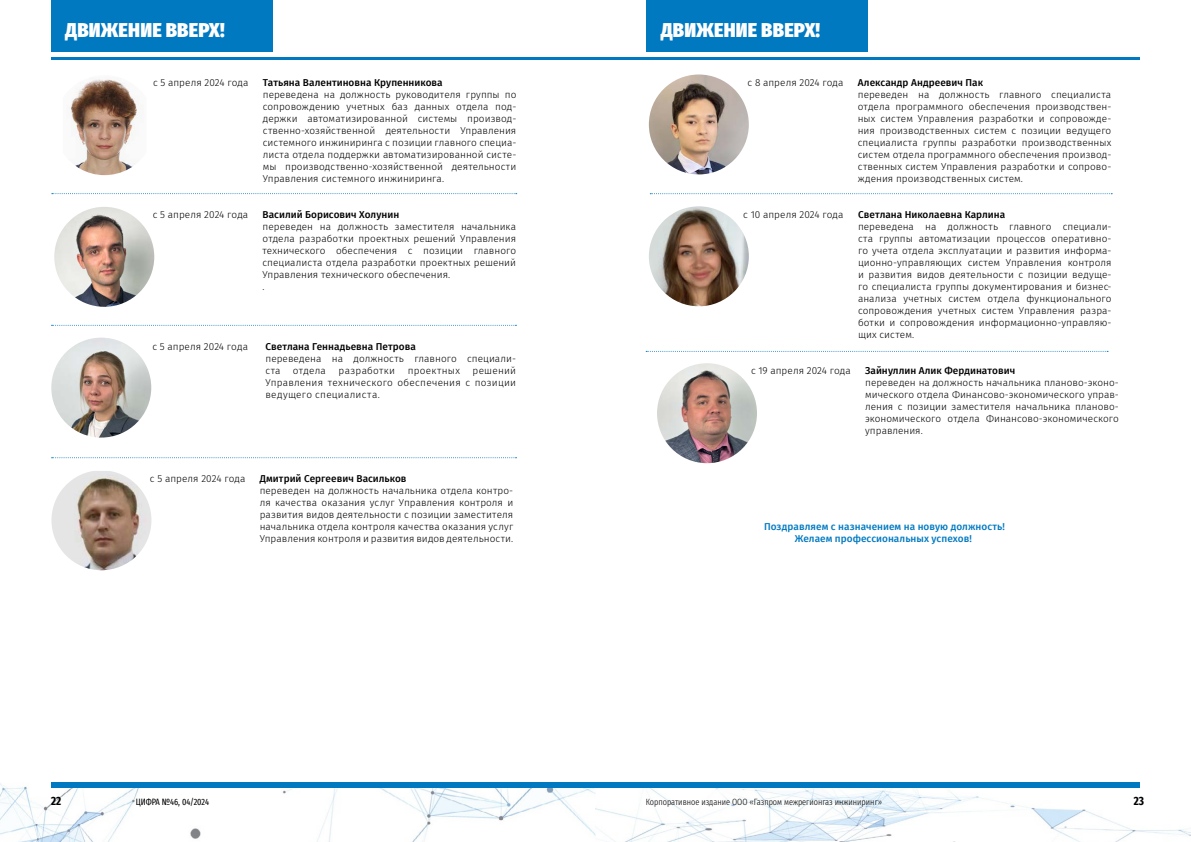
<style>
.page{position:relative;width:1191px;height:842px;background:#fff}
.page>*{position:absolute;margin:0;border:0;box-sizing:border-box;transform-origin:0 0}
.t1{font:800 20px "Fira Sans Condensed";letter-spacing:.01em;color:#fff}
.t2{font:700 extra-condensed 12px "Fira Sans";color:#000}
.t3{font:300 10px/12px "Fira Sans";letter-spacing:.005em;color:#000;text-align:justify}
.t4{font:500 10px "Fira Sans";color:#000}
.t5{font:500 10px/12px "Fira Sans";letter-spacing:.005em;color:#0079c1;text-align:center}
.t6{font:300 10px "Fira Sans";letter-spacing:.03em;color:#000}
.t7{font:300 extra-condensed 9px "Fira Sans";color:#000}
.t8{font:extra-condensed 9px "Fira Sans";color:#000}
</style>
<div class="page">
<img style="left:0;top:783px;width:595px;height:59px">
<img style="left:595px;top:788px;width:596px;height:54px">
<div style="left:51px;top:782px;width:1089px;height:6px;background:#0079c1"></div>
<hr style="left:51px;top:57px;width:1089px;height:3px;background:#0079c1">
<svg style="left:52px;top:193px;width:465px;height:1px"></svg>
<img style="left:70px;top:78px;width:72px;height:97px">
<svg style="left:52px;top:325px;width:464px;height:1px"></svg>
<img style="left:54px;top:207px;width:100px;height:100px;border-radius:50px">
<img style="left:51px;top:338px;width:100px;height:100px;border-radius:50px">
<svg style="left:52px;top:457px;width:464px;height:1px"></svg>
<img style="left:51px;top:471px;width:100px;height:99px">
<svg style="left:646px;top:351px;width:462px;height:1px"></svg>
<svg style="left:650px;top:193px;width:462px;height:1px"></svg>
<img style="left:649px;top:74px;width:100px;height:100px;border-radius:50px">
<img style="left:649px;top:206px;width:100px;height:100px;border-radius:50px">
<img style="left:657px;top:363px;width:100px;height:100px;border-radius:50px">
<div style="left:646px;top:0;width:222px;height:51px;background:#0079c1"></div>
<div style="left:51px;top:0;width:221px;height:51px;background:#0079c1"></div>
<h1 class="t1" style="left:65px;top:12px;width:161px">ДВИЖЕНИЕ ВВЕРХ!</h1>
<h1 class="t1" style="left:661px;top:12px;width:161px">ДВИЖЕНИЕ ВВЕРХ!</h1>
<p class="t3" style="left:153px;top:76px;width:97px">с 5 апреля 2024 года</p>
<p class="t4" style="left:263px;top:74px;width:181px">Татьяна Валентиновна Крупенникова</p>
<p class="t3" style="left:263px;top:88px;width:255px">переведена на должность руководителя группы по сопровождению учетных баз данных отдела под&shy;держки автоматизированной системы производ&shy;ственно-хозяйственной деятельности Управления системного инжиниринга с позиции главного специа&shy;листа отдела поддержки автоматизированной систе&shy;мы производственно-хозяйственной деятельности Управления системного инжиниринга.</p>
<p class="t3" style="left:747px;top:76px;width:98px">с 8 апреля 2024 года</p>
<p class="t4" style="left:857px;top:74px;width:127px">Александр Андреевич Пак</p>
<p class="t3" style="left:857px;top:88px;width:255px">переведен на должность главного специалиста отдела программного обеспечения производствен&shy;ных систем Управления разработки и сопровожде&shy;ния производственных систем с позиции ведущего специалиста группы разработки производственных систем отдела программного обеспечения производ&shy;ственных систем Управления разработки и сопрово&shy;ждения производственных систем.</p>
<p class="t3" style="left:153px;top:208px;width:97px">с 5 апреля 2024 года</p>
<p class="t4" style="left:262px;top:206px;width:138px">Василий Борисович Холунин</p>
<p class="t3" style="left:262px;top:220px;width:255px;text-align:left">переведен на должность заместителя начальника отдела разработки проектных решений Управления технического обеспечения с позиции главного специалиста отдела разработки проектных решений Управления технического обеспечения.<br>.</p>
<p class="t3" style="left:152px;top:340px;width:97px">с 5 апреля 2024 года</p>
<p class="t4" style="left:265px;top:338px;width:152px">Светлана Геннадьевна Петрова</p>
<p class="t3" style="left:265px;top:352px;width:252px">переведена на должность главного специали&shy;ста отдела</p>
<p class="t3" style="left:265px;top:364px;width:252px;text-indent:207px">решений Управления технического обеспечения с позиции ведущего специалиста.</p>
<p class="t6" style="left:338px;top:363px;width:58px">разработки</p>
<p class="t6" style="left:408px;top:363px;width:54px">проектных</p>
<p class="t3" style="left:150px;top:472px;width:97px">с 5 апреля 2024 года</p>
<p class="t4" style="left:260px;top:470px;width:148px">Дмитрий Сергеевич Васильков</p>
<p class="t3" style="left:260px;top:484px;width:255px">переведен на должность начальника отдела контро&shy;ля качества оказания услуг Управления контроля и развития видов деятельности с позиции заместителя начальника отдела контроля качества оказания услуг Управления контроля и развития видов деятельности.</p>
<p class="t3" style="left:743px;top:208px;width:102px">с 10 апреля 2024 года</p>
<p class="t3" style="left:751px;top:364px;width:101px">с 19 апреля 2024 года</p>
<p class="t4" style="left:858px;top:206px;width:149px">Светлана Николаевна Карлина</p>
<p class="t3" style="left:858px;top:220px;width:255px">переведена на должность главного специали&shy;ста группы автоматизации процессов оперативно&shy;го учета отдела эксплуатации и развития информа&shy;ционно-управляющих систем Управления контроля и развития видов деятельности с позиции ведуще&shy;го специалиста группы документирования и бизнес&shy;анализа учетных систем отдела функционального сопровождения учетных систем Управления разра&shy;ботки и сопровождения информационно-управляю&shy;щих систем.</p>
<p class="t4" style="left:865px;top:362px;width:151px">Зайнуллин Алик Фердинатович</p>
<p class="t3" style="left:865px;top:376px;width:255px">переведен на должность начальника планово-эконо&shy;мического отдела Финансово-экономического управ&shy;ления с позиции заместителя начальника планово&shy;экономического отдела Финансово-экономического управления.</p>
<p class="t5" style="left:764px;top:520px;width:242px">Поздравляем с назначением на новую должность!<br>Желаем профессиональных успехов!</p>
<p class="t2" style="left:51px;top:791px;width:12px">22</p>
<p class="t8" style="left:136px;top:795px;width:75px">ЦИФРА №46, 04/2024</p>
<p class="t7" style="left:646px;top:796px;width:238px">Корпоративное издание ООО «Газпром межрегионгаз инжиниринг»</p>
<p class="t2" style="left:1133px;top:791px;width:12px">23</p>
</div>
